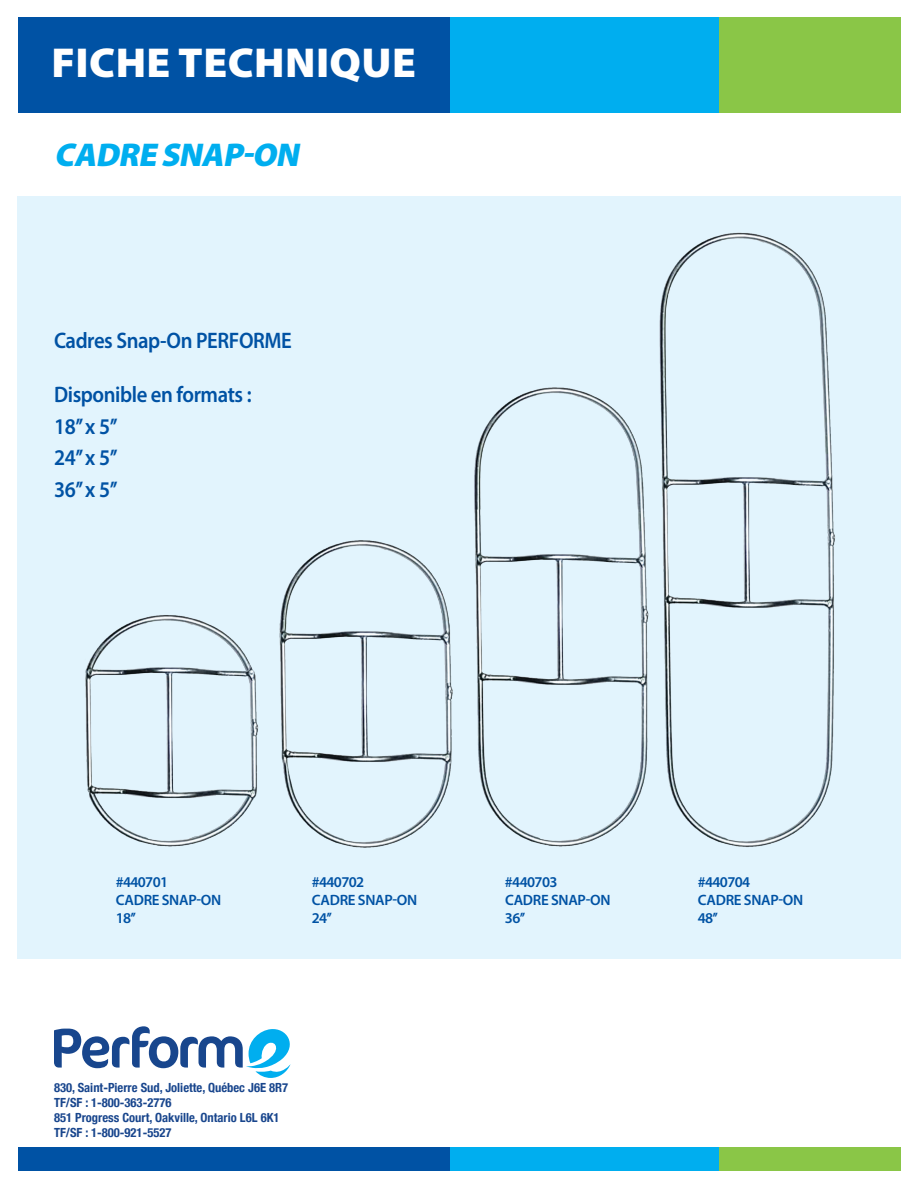
<style>
.page{position:relative;width:918px;height:1188px;background:#fff}
.page>*{position:absolute;margin:0;border:0;box-sizing:border-box;transform-origin:0 0}
.t1{font:900 42px "Myriad Pro";letter-spacing:.01em;color:#fff}
.t2{font:italic 900 33px "Myriad Pro";color:#00aeef}
.t3{font:600 22.5px/31.5px "Myriad Pro";letter-spacing:-.02em;color:#0052a4;scale:.92 1}
.t4{font:600 15px "Myriad Pro";letter-spacing:-.02em;color:#0052a4}
.t5{font:700 condensed 12.6px "Helvetica Neue";color:#19468d}
</style>
<div class="page">
<div style="left:719px;top:17px;width:182px;height:95px;background:#8ac647"></div>
<div style="left:450px;top:17px;width:269px;height:95px;background:#00aeef"></div>
<div style="left:18px;top:17px;width:432px;height:95px;background:#0052a4"></div>
<div style="left:719px;top:1148px;width:182px;height:23px;background:#8ac647"></div>
<div style="left:450px;top:1148px;width:269px;height:23px;background:#00aeef"></div>
<div style="left:18px;top:1148px;width:432px;height:23px;background:#0052a4"></div>
<div style="left:17px;top:197px;width:884px;height:762px;background:#e2f4fd"></div>
<img style="left:85px;top:232px;width:750px;height:616px">
<svg style="left:54px;top:1026px;width:237px;height:52px"></svg>
<p class="t1" style="left:52px;top:35px;width:366px">FICHE TECHNIQUE</p>
<p class="t2" style="left:54px;top:133px;width:253px">CADRE SNAP-ON</p>
<p class="t3" style="left:54px;top:325px;width:260px">Cadres Snap-On PERFORME</p>
<p class="t3" style="left:54px;top:379px;width:216px">Disponible en formats :<br>18’’ x 5’’</p>
<p class="t3" style="left:54px;top:442px;width:71px">24’’ x 5’’</p>
<p class="t3" style="left:54px;top:473px;width:71px">36’’ x 5’’</p>
<p class="t4" style="left:116px;top:872px;width:54px">#440701</p>
<p class="t4" style="left:116px;top:890px;width:107px">CADRE SNAP-ON</p>
<p class="t4" style="left:116px;top:908px;width:22px">18’’</p>
<p class="t4" style="left:312px;top:872px;width:54px">#440702</p>
<p class="t4" style="left:312px;top:890px;width:107px">CADRE SNAP-ON</p>
<p class="t4" style="left:312px;top:908px;width:22px">24’’</p>
<p class="t5" style="left:54px;top:1077px;width:236px">830, Saint-Pierre Sud, Joliette, Québec J6E 8R7</p>
<p class="t5" style="left:54px;top:1092px;width:119px">TF/SF : 1-800-363-2776</p>
<p class="t5" style="left:54px;top:1107px;width:227px">851 Progress Court, Oakville, Ontario L6L 6K1</p>
<p class="t5" style="left:54px;top:1122px;width:119px">TF/SF : 1-800-921-5527</p>
<p class="t4" style="left:505px;top:872px;width:54px">#440703</p>
<p class="t4" style="left:505px;top:890px;width:107px">CADRE SNAP-ON</p>
<p class="t4" style="left:505px;top:908px;width:22px">36’’</p>
<p class="t4" style="left:698px;top:872px;width:54px">#440704</p>
<p class="t4" style="left:698px;top:890px;width:107px">CADRE SNAP-ON</p>
<p class="t4" style="left:698px;top:908px;width:22px">48’’</p>
</div>
